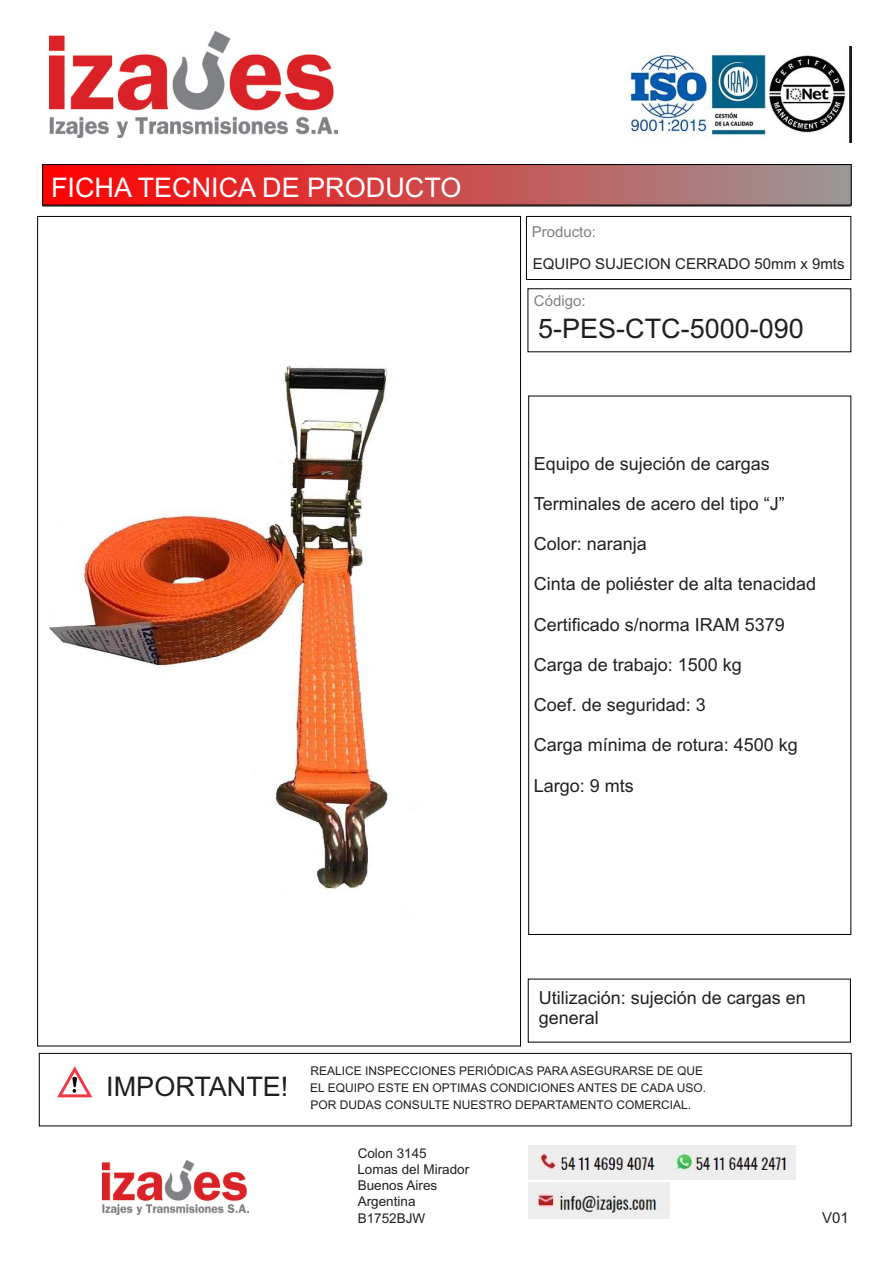
<style>
.page{position:relative;width:893px;height:1262px;background:#fff}
.page>*{position:absolute;margin:0;border:0;box-sizing:border-box;transform-origin:0 0}
.t1{font:27px "Arial";color:#231f20}
.t2{font:27px "Arial";color:#fff}
.t3{font:18px/20.1px "Arial";color:#231f20}
.t4{font:15px "Arial";color:#241f21}
.t5{font:15px "Arial";color:#808080}
.t6{font:13.5px/16.2px "Arial";color:#241f21}
.t7{font:12px/17.9px "Arial";color:#241f21}
</style>
<div class="page">
<div style="left:39px;top:1053px;width:812px;height:73px;border:1px solid #000"></div>
<div style="left:43px;top:164px;width:808px;height:41px;background:linear-gradient(to right,#f00,#9a9898)"></div>
<div style="left:42px;top:164px;width:809px;height:41px;border:1px solid #000"></div>
<hr style="left:43px;top:205px;width:807px;height:1px;background:#241f21">
<div style="left:526px;top:216px;width:325px;height:64px;border:1px solid #000"></div>
<svg style="left:57px;top:1066px;width:35px;height:31px"></svg>
<img style="left:103px;top:1160px;width:145px;height:54px">
<img style="left:629px;top:47px;width:222px;height:95px">
<img style="left:529px;top:1145px;width:266px;height:34px">
<img style="left:528px;top:1182px;width:141px;height:36px">
<img style="left:50px;top:31px;width:287px;height:107px">
<img style="left:50px;top:365px;width:338px;height:524px">
<h1 class="t2" style="left:51px;top:177px;width:412px">FICHA TECNICA DE PRODUCTO</h1>
<p class="t5" style="left:531px;top:226px;width:66px">Producto:</p>
<p class="t4" style="left:532px;top:258px;width:313px">EQUIPO SUJECION CERRADO 50mm x 9mts</p>
<p class="t5" style="left:534px;top:295px;width:53px">Código:</p>
<h1 class="t1" style="left:538px;top:318px;width:267px">5-PES-CTC-5000-090</h1>
<p class="t3" style="left:533px;top:455px;width:238px">Equipo de sujeción de cargas</p>
<p class="t3" style="left:533px;top:495px;width:253px">Terminales de acero del tipo “J”</p>
<p class="t3" style="left:533px;top:535px;width:115px">Color: naranja</p>
<p class="t3" style="left:533px;top:575px;width:284px">Cinta de poliéster de alta tenacidad</p>
<p class="t3" style="left:533px;top:616px;width:253px">Certificado s/norma IRAM 5379</p>
<p class="t3" style="left:533px;top:656px;width:210px">Carga de trabajo: 1500 kg</p>
<p class="t3" style="left:533px;top:696px;width:174px">Coef. de seguridad: 3</p>
<p class="t3" style="left:533px;top:736px;width:266px">Carga mínima de rotura: 4500 kg</p>
<p class="t3" style="left:533px;top:776px;width:102px">Largo: 9 mts</p>
<p class="t3" style="left:538px;top:988px;width:269px">Utilización: sujeción de cargas en general</p>
<h1 class="t1" style="left:106px;top:1076px;width:184px">IMPORTANTE!</h1>
<p class="t7" style="left:310px;top:1062px;width:394px">R. EALICE INSPECCIONES PERIÓDICAS PARA ASEGURARSE DE QUE</p>
<p class="t7" style="left:310px;top:1079px;width:397px">E. L EQUIPO ESTE EN OPTIMAS CONDICIONES ANTES DE CADA USO.<br>P. OR DUDAS CONSULTE NUESTRO DEPARTAMENTO COMERCIAL.</p>
<p class="t6" style="left:357px;top:1146px;width:113px">Colon 3145<br>Lomas del Mirador<br>Buenos Aires<br>Argentina<br>B1752BJW</p>
<p class="t4" style="left:822px;top:1212px;width:28px">V01</p>
</div>
